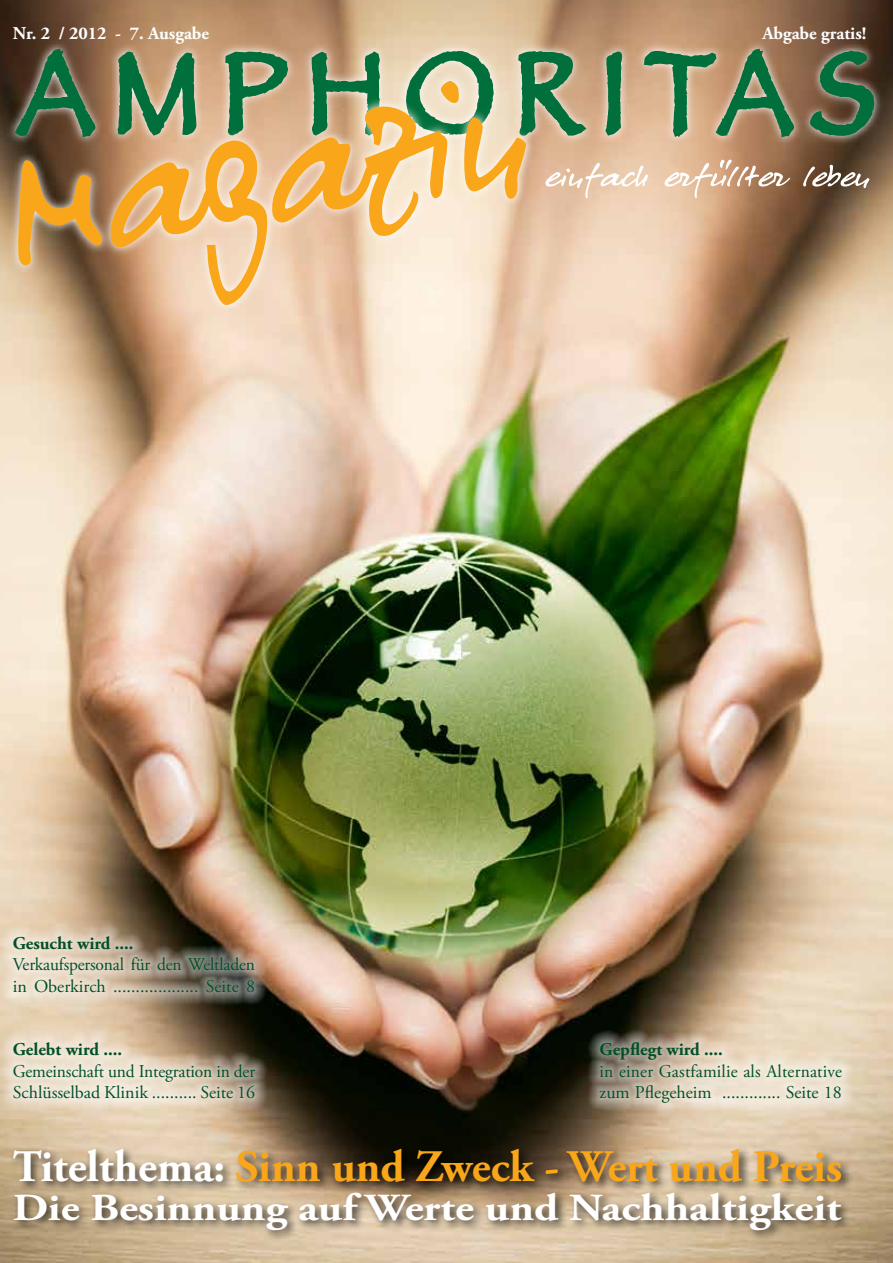
<style>
.page{position:relative;width:893px;height:1263px;background:#fff}
.page>*{position:absolute;margin:0;border:0;box-sizing:border-box;transform-origin:0 0}
.t1{font:700 45px "Adobe Garamond Pro";color:#f9a61a}
.t2{font:700 38.25px "Adobe Garamond Pro";color:#fff;scale:1.18 1}
.t3{font:18px/21.6px "Adobe Garamond Pro";color:#024f27}
.t4{font:700 18px "Adobe Garamond Pro";color:#024f27}
.t5{font:700 18px "Adobe Garamond Pro";color:#fff}
.s1{color:#fff}
</style>
<div class="page">
<img style="left:0;top:0;width:893px;height:1263px">
<img style="left:2px;top:36px;width:886px;height:115px">
<svg style="left:805px;top:48px;width:74px;height:92px;background:#506345"></svg>
<svg style="left:10px;top:45px;width:787px;height:341px;background:#c6af88"></svg>
<svg style="left:803px;top:165px;width:66px;height:23px"></svg>
<div style="left:10px;top:1145px;width:843px;height:97px;background:#000;opacity:.75"></div>
<svg style="left:0;top:923px;width:268px;height:82px;background:#ae9e8b"></svg>
<svg style="left:1px;top:1030px;width:267px;height:81px;background:#cebfab"></svg>
<svg style="left:588px;top:1030px;width:266px;height:85px;background:#cfc1ae"></svg>
<p class="t5" style="left:13px;top:22px;width:198px">Nr. 2 / 2012 - 7. Ausgabe</p>
<p class="t5" style="left:762px;top:22px;width:106px">Abgabe gratis!</p>
<p class="t4" style="left:13px;top:932px;width:122px">Gesucht wird ....</p>
<p class="t3" style="left:13px;top:954px;width:244px">Verkaufspersonal für den Weltladen in Oberkirch ................... Seite 8</p>
<p class="t4" style="left:13px;top:1039px;width:111px">Gelebt wird ....</p>
<p class="t3" style="left:13px;top:1061px;width:244px">Gemeinschaft und Integration in der<br>Schlüsselbad Klinik .......... Seite 16</p>
<p class="t4" style="left:600px;top:1039px;width:125px">Gepflegt wird ....</p>
<p class="t3" style="left:600px;top:1061px;width:244px">in einer Gastfamilie als Alternative zum Pflegeheim ............. Seite 18</p>
<h1 class="t1" style="left:13px;top:1140px;width:831px"><span class="s1">Titelthema:</span> Sinn und Zweck - Wert und Preis</h1>
<h2 class="t2" style="left:13px;top:1185px;width:703px">Die Besinnung auf Werte und Nachhaltigkeit</h2>
</div>
